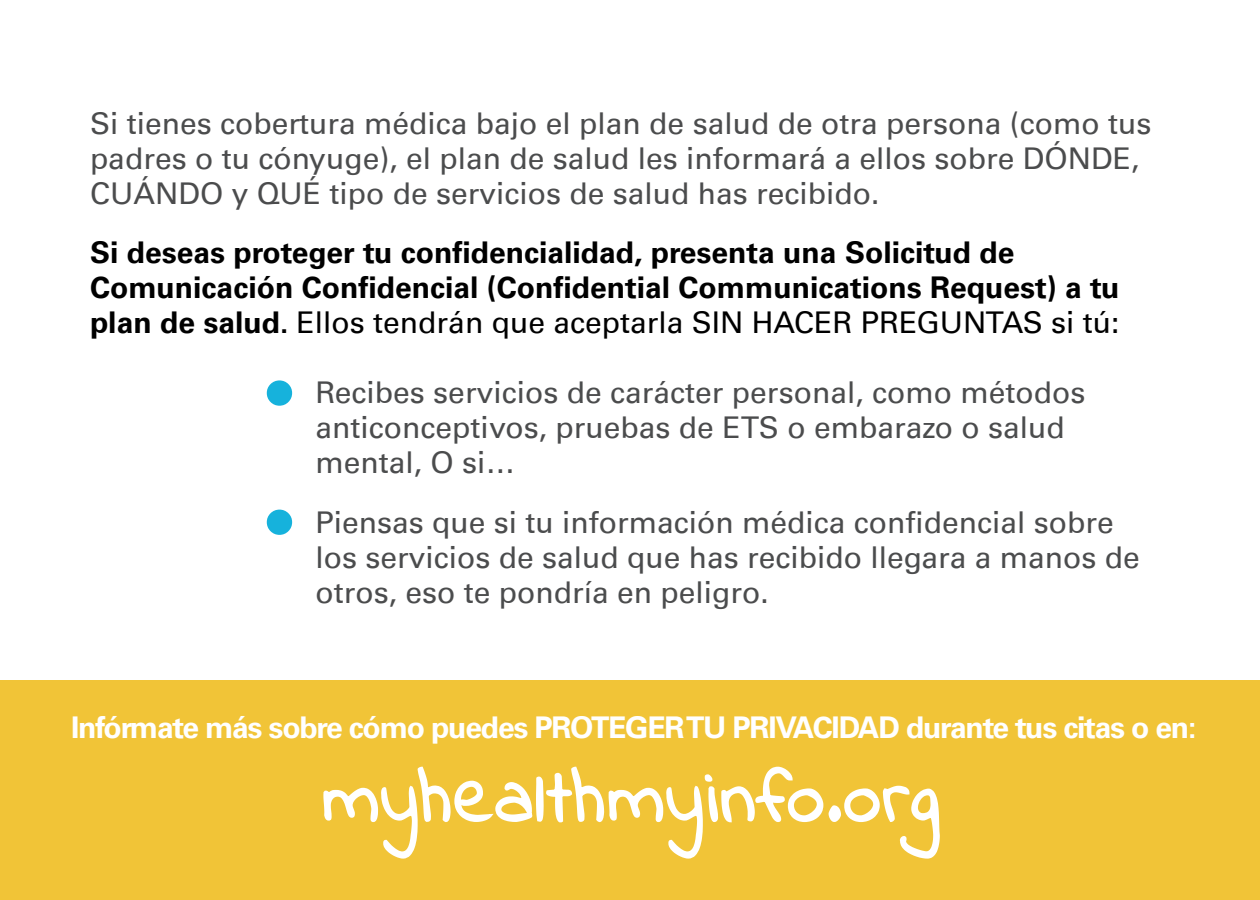
<style>
.page{position:relative;width:1260px;height:900px;background:#fff}
.page>*{position:absolute;margin:0;border:0;box-sizing:border-box;transform-origin:0 0}
.body_text{font:75px "Indie Flower";letter-spacing:.03em;color:#fff}
.body_text_univers_ro{font:30px/35px "Univers LT Std";color:#4b4c4d}
.body_text_univers_ro-2{font:700 30px/35px "Univers LT Std";color:#000}
.body_text-2{font:700 30px "Univers LT Std";letter-spacing:-.04em;color:#fff}
.s1{font-weight:400}
.s2{font-weight:700;font-size:70px;color:#16b2dc}
</style>
<div class="page">
<div style="left:0;top:680px;width:1260px;height:220px;background:#f1c437"></div>
<svg style="left:323px;top:766px;width:617px;height:93px"></svg>
<p class="body_text_univers_ro" style="left:90px;top:106px;width:1063px">Si tienes cobertura médica bajo el plan de salud de otra persona (como tus padres o tu cónyuge), el plan de salud les informará a ellos sobre DÓNDE,<br>CUÁNDO y QUÉ tipo de servicios de salud has recibido.</p>
<p class="body_text_univers_ro-2" style="left:90px;top:236px;width:1031px">Si deseas proteger tu confidencialidad, presenta una Solicitud de<br>Comunicación Confidencial (Confidential Communications Request) a tu plan de salud. <span class="s1">Ellos tendrán que aceptarla SIN HACER PREGUNTAS si tú:</span></p>
<p class="body_text_univers_ro" style="left:316px;top:375px;width:771px;text-indent:-48px"><span class="s2">•</span> Recibes servicios de carácter personal, como métodos anticonceptivos, pruebas de ETS o embarazo o salud mental, O si…</p>
<p class="body_text_univers_ro" style="left:316px;top:505px;width:826px;text-indent:-48px"><span class="s2">•</span> Piensas que si tu información médica confidencial sobre los servicios de salud que has recibido llegara a manos de otros, eso te pondría en peligro.</p>
<p class="body_text-2" style="left:71px;top:710px;width:1127px">Infórmate más sobre cómo puedes PROTEGER TU PRIVACIDAD durante tus citas o en:</p>
<p class="body_text" style="left:323px;top:748px;width:617px">myhealthmyinfo.org</p>
</div>
